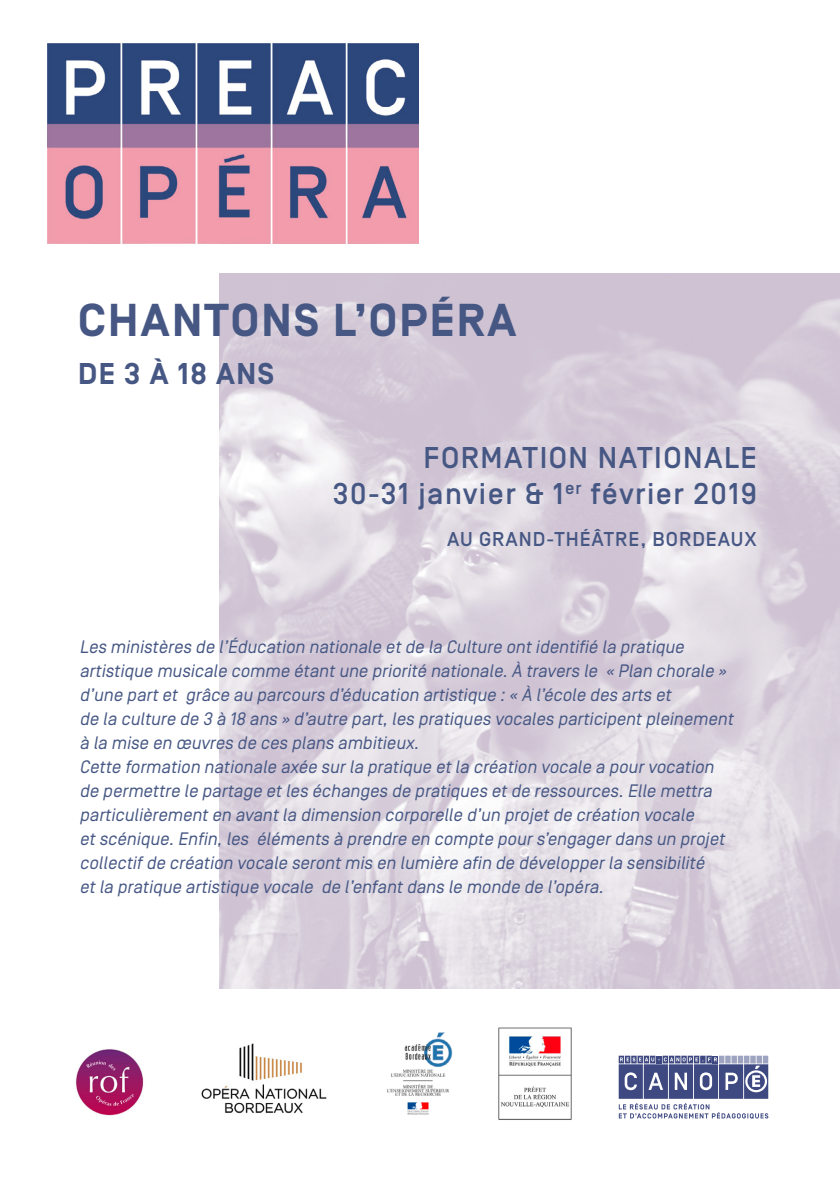
<style>
.page{position:relative;width:840px;height:1191px;background:#fff}
.page>*{position:absolute;margin:0;border:0;box-sizing:border-box;transform-origin:0 0}
.t1{font:700 46px "Simplon BP";letter-spacing:.05em;color:#465784}
.t2{font:500 30px/36px "Simplon BP";letter-spacing:.05em;color:#465784;text-align:right}
.t3{font:700 30px "Simplon BP";letter-spacing:.05em;color:#465784}
.t4{font:500 20px "Simplon BP";letter-spacing:.05em;color:#465784}
.t5{font:italic 18px/24px "Simplon BP Regular";color:#465784}
</style>
<div class="page">
<img style="left:220px;top:274px;width:619px;height:714px">
<img style="left:47px;top:44px;width:371px;height:199px">
<div style="left:706px;top:1055px;width:5px;height:8px;background:#3e4981"></div>
<svg style="left:699px;top:1055px;width:6px;height:2px"></svg>
<div style="left:693px;top:1055px;width:6px;height:8px;background:#3e4981"></div>
<div style="left:687px;top:1055px;width:5px;height:8px;background:#3e4981"></div>
<div style="left:681px;top:1055px;width:5px;height:8px;background:#3e4981"></div>
<svg style="left:674px;top:1055px;width:6px;height:2px"></svg>
<div style="left:668px;top:1055px;width:6px;height:8px;background:#3e4981"></div>
<div style="left:662px;top:1055px;width:5px;height:8px;background:#3e4981"></div>
<div style="left:649px;top:1055px;width:6px;height:8px;background:#3e4981"></div>
<div style="left:643px;top:1055px;width:5px;height:8px;background:#3e4981"></div>
<div style="left:637px;top:1055px;width:5px;height:8px;background:#3e4981"></div>
<div style="left:631px;top:1055px;width:5px;height:8px;background:#3e4981"></div>
<div style="left:624px;top:1055px;width:6px;height:8px;background:#3e4981"></div>
<div style="left:618px;top:1055px;width:5px;height:8px;background:#3e4981"></div>
<div style="left:762px;top:1055px;width:5px;height:8px;background:#9ea4c0"></div>
<div style="left:756px;top:1055px;width:5px;height:8px;background:#9ea4c0"></div>
<svg style="left:749px;top:1055px;width:6px;height:2px"></svg>
<div style="left:743px;top:1055px;width:6px;height:8px;background:#9ea4c0"></div>
<div style="left:737px;top:1055px;width:5px;height:8px;background:#9ea4c0"></div>
<div style="left:731px;top:1055px;width:5px;height:8px;background:#9ea4c0"></div>
<svg style="left:724px;top:1055px;width:6px;height:2px"></svg>
<div style="left:718px;top:1055px;width:6px;height:8px;background:#9ea4c0"></div>
<div style="left:712px;top:1055px;width:5px;height:8px;background:#3e4981"></div>
<div style="left:656px;top:1055px;width:5px;height:8px;background:#3e4981"></div>
<svg style="left:618px;top:1057px;width:150px;height:61px"></svg>
<img style="left:201px;top:1043px;width:126px;height:71px">
<img style="left:387px;top:1032px;width:66px;height:83px">
<img style="left:76px;top:1049px;width:68px;height:67px">
<img style="left:498px;top:1027px;width:74px;height:93px">
<h1 class="t1" style="left:78px;top:294px;width:439px">CHANTONS L’OPÉRA</h1>
<h2 class="t3" style="left:78px;top:356px;width:197px">DE 3 À 18 ANS</h2>
<h2 class="t2" style="left:332px;top:440px;width:425px">FORMATION NATIONALE<br>30-31 janvier &amp; 1<sup>er</sup> février 2019</h2>
<p class="t4" style="left:447px;top:527px;width:311px">AU GRAND-THÉÂTRE, BORDEAUX</p>
<p class="t5" style="left:79px;top:635px;width:658px">Les ministères de l’Éducation nationale etde la Culture ontidentifié la pratique artistique musicale comme étantune priorité nationale.À travers le « Plan chorale » d’une partet grâce au parcours d’éducation artistique :« À l’école des arts et<br>de la culture de 3 à 18 ans » d’autre part,les pratiques vocales participentpleinement à la mise en œuvres de ces plans ambitieux.<br>Cette formation nationale axée surla pratique etla création vocale a pourvocation de permettre le partage etles échanges de pratiques etde ressources.Elle mettra particulièrementen avantla dimension corporelle d’un projetde création vocale etscénique.Enfin,les éléments à prendre en compte pours’engagerdans un projet collectifde création vocale serontmis en lumière afin de développerla sensibilité etla pratique artistique vocale de l’enfantdans le monde de l’opéra.</p>
</div>
